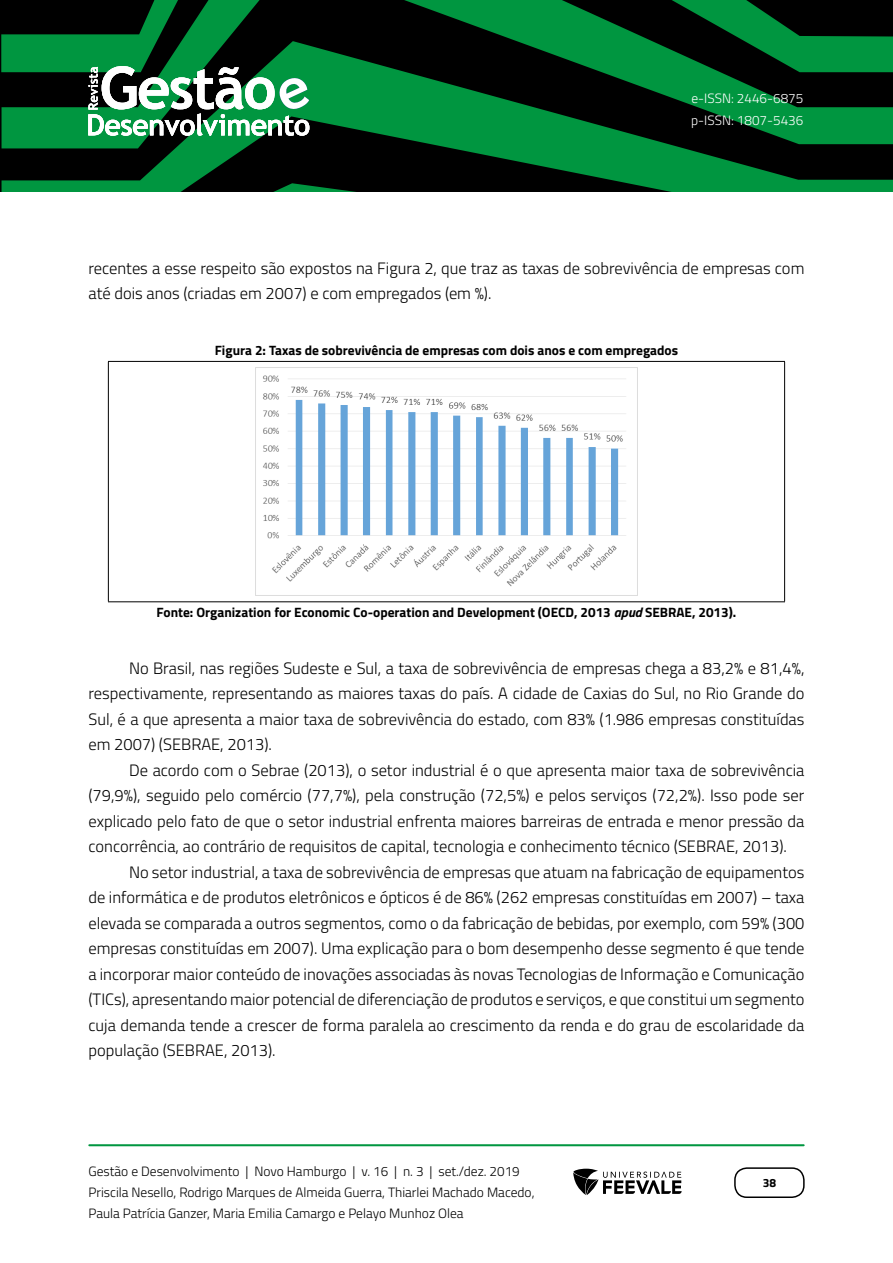
<style>
.page{position:relative;width:893px;height:1263px;background:#fff}
.page>*{position:absolute;margin:0;border:0;box-sizing:border-box;transform-origin:0 0}
.t1{font:300 16.5px/25.5px "Titillium Web";color:#000;text-align:justify}
.t2{font:300 13.5px/21px "Titillium Web";color:#000}
.t3{font:700 13.5px "Titillium Web";color:#000}
.t4{font:300 13.5px/22.5px "Titillium Web";color:#fff}
.t5{font:700 12px "Titillium Web";color:#000}
.s1{font-style:italic}
</style>
<div class="page">
<svg style="left:2px;top:0;width:891px;height:41px;background:#003516"></svg>
<svg style="left:2px;top:41px;width:891px;height:142px;background:#004a1f"></svg>
<svg style="left:2px;top:183px;width:891px;height:9px;background:#004f21"></svg>
<hr style="left:89px;top:1144px;width:715px;height:2px;background:#009640">
<div style="left:734px;top:1167px;width:71px;height:31px;border:2px solid #000;border-radius:12px"></div>
<svg style="left:573px;top:1169px;width:109px;height:26px"></svg>
<svg style="left:88px;top:66px;width:221px;height:70px"></svg>
<hr style="left:108px;top:361px;width:677px;height:1px;background:#000">
<hr style="left:108px;top:362px;width:1px;height:239px;background:#000">
<hr style="left:784px;top:362px;width:1px;height:239px;background:#000">
<hr style="left:108px;top:601px;width:677px;height:1px;background:#000">
<img style="left:255px;top:367px;width:383px;height:229px">
<p class="t4" style="left:691px;top:86px;width:114px">e-ISSN: 2446-6875 p-ISSN: 1807-5436</p>
<p class="t1" style="left:88px;top:254px;width:717px">recentes a esse respeito são expostos na Figura 2, que traz as taxas de sobrevivência de empresas com até dois anos (criadas em 2007) e com empregados (em %).</p>
<p class="t3" style="left:215px;top:340px;width:465px">Figura 2: Taxas de sobrevivência de empresas com dois anos e com empregados</p>
<p class="t3" style="left:157px;top:602px;width:581px">Fonte: Organization for Economic Co-operation and Development (OECD, 2013 <span class="s1">apud</span> SEBRAE, 2013).</p>
<p class="t1" style="left:88px;top:654px;width:717px;text-indent:41px">No Brasil, nas regiões Sudeste e Sul, a taxa de sobrevivência de empresas chega a 83,2% e 81,4%, respectivamente, representando as maiores taxas do país. A cidade de Caxias do Sul, no Rio Grande do Sul, é a que apresenta a maior taxa de sobrevivência do estado, com 83% (1.986 empresas constituídas em 2007) (SEBRAE, 2013).</p>
<p class="t1" style="left:88px;top:756px;width:717px;text-indent:41px">De acordo com o Sebrae (2013), o setor industrial é o que apresenta maior taxa de sobrevivência (79,9%), seguido pelo comércio (77,7%), pela construção (72,5%) e pelos serviços (72,2%). Isso pode ser explicado pelo fato de que o setor industrial enfrenta maiores barreiras de entrada e menor pressão da concorrência, ao contrário de requisitos de capital, tecnologia e conhecimento técnico (SEBRAE, 2013).</p>
<p class="t1" style="left:88px;top:858px;width:717px;text-indent:41px">No setor industrial, a taxa de sobrevivência de empresas que atuam na fabricação de equipamentos de informática e de produtos eletrônicos e ópticos é de 86% (262 empresas constituídas em 2007) – taxa elevada se comparada a outros segmentos, como o da fabricação de bebidas, por exemplo, com 59% (300 empresas constituídas em 2007). Uma explicação para o bom desempenho desse segmento é que tende a incorporar maior conteúdo de inovações associadas às novas Tecnologias de Informação e Comunicação (TICs), apresentando maior potencial de diferenciação de produtos e serviços, e que constitui um segmento cuja demanda tende a crescer de forma paralela ao crescimento da renda e do grau de escolaridade da população (SEBRAE, 2013).</p>
<p class="t2" style="left:88px;top:1160px;width:448px">Gestão e Desenvolvimento | Novo Hamburgo | v. 16 | n. 3 | set./dez. 2019<br>Priscila Nesello, Rodrigo Marques de Almeida Guerra, Thiarlei Machado Macedo,<br>Paula Patrícia Ganzer, Maria Emilia Camargo e Pelayo Munhoz Olea</p>
<p class="t5" style="left:763px;top:1174px;width:15px">38</p>
</div>
